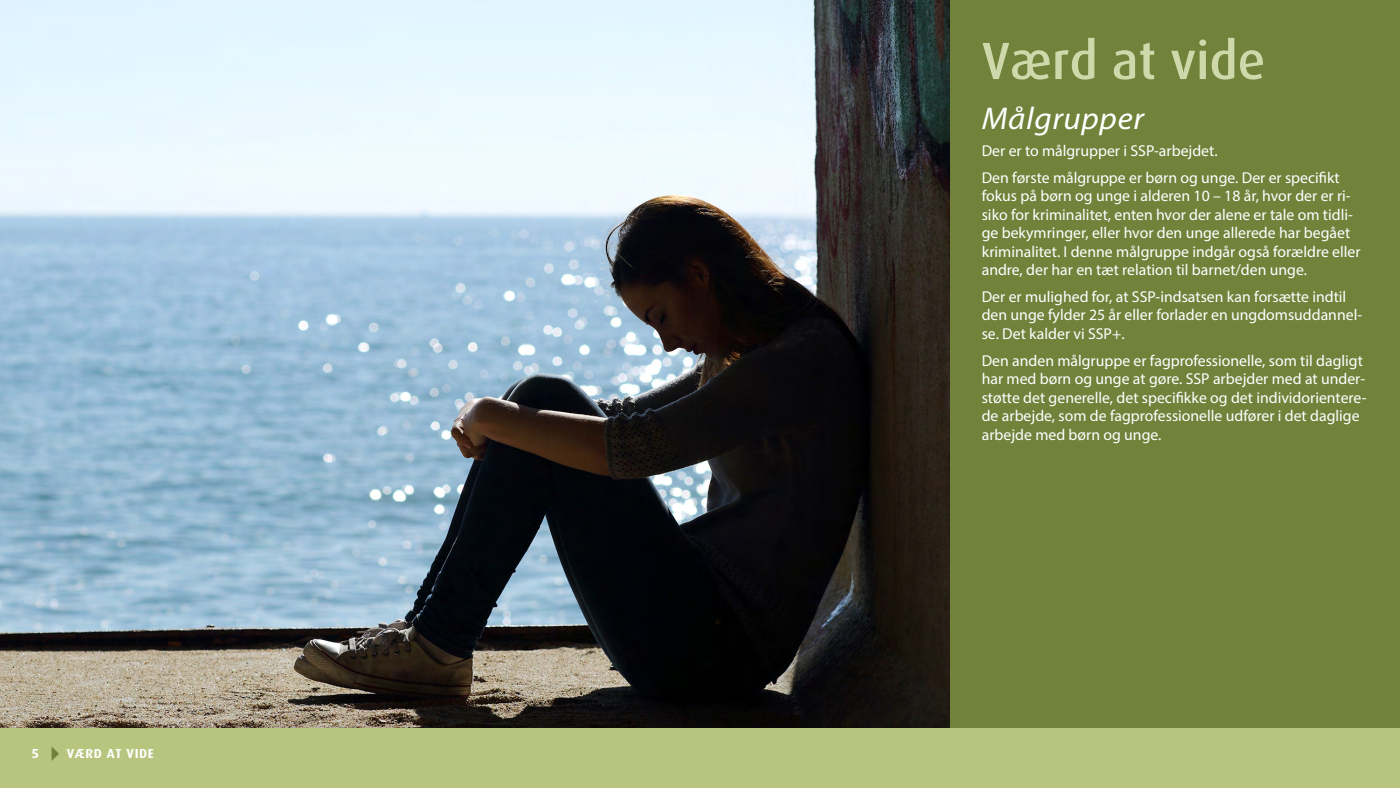
<style>
.page{position:relative;width:1400px;height:788px;background:#fff}
.page>*{position:absolute;margin:0;border:0;box-sizing:border-box;transform-origin:0 0}
.t1{font:500 52.5px "Dax";color:#ced8aa}
.t2{font:italic 31.5px "Myriad Pro";letter-spacing:.02em;color:#fff;scale:1.05 1}
.t3{font:15.75px/18.4px "Myriad Pro";color:#fff}
.t4{font:700 13.12px "Dax";letter-spacing:.05em;color:#fff;scale:1.05 1}
.s1{color:#71823b}
</style>
<div class="page">
<img style="left:0;top:0;width:950px;height:728px">
<div style="left:950px;top:0;width:450px;height:728px;background:#71823b"></div>
<div style="left:0;top:728px;width:1400px;height:60px;background:#b7c57e"></div>
<p class="t4" style="left:32px;top:745px;width:118px">5 <span class="s1">✔</span>VÆRD AT VIDE</p>
<h1 class="t1" style="left:982px;top:31px;width:285px">Værd at vide</h1>
<h2 class="t2" style="left:982px;top:99px;width:156px">Målgrupper</h2>
<p class="t3" style="left:982px;top:137px;width:360px;line-height:27.1px">Der er to målgrupper i SSP-arbejdet.<br>Den første målgruppe er børn og unge. Der er specifikt</p>
<p class="t3" style="left:982px;top:187px;width:380px">fokus på børn og unge i alderen 10 – 18 år, hvor der er ri&shy;siko for kriminalitet, enten hvor der alene er tale om tidli&shy;ge bekymringer, eller hvor den unge allerede har begået kriminalitet. I denne målgruppe indgår også forældre eller andre, der har en tæt relation til barnet/den unge.</p>
<p class="t3" style="left:982px;top:287px;width:382px">Der er mulighed for, at SSP-indsatsen kan forsætte indtil den unge fylder 25 år eller forlader en ungdomsuddannel&shy;se. Det kalder vi SSP+.</p>
<p class="t3" style="left:982px;top:351px;width:387px">Den anden målgruppe er fagprofessionelle, som til dagligt har med børn og unge at gøre. SSP arbejder med at under&shy;støtte det generelle, det specifikke og det individorientere&shy;de arbejde, som de fagprofessionelle udfører i det daglige arbejde med børn og unge.</p>
</div>
